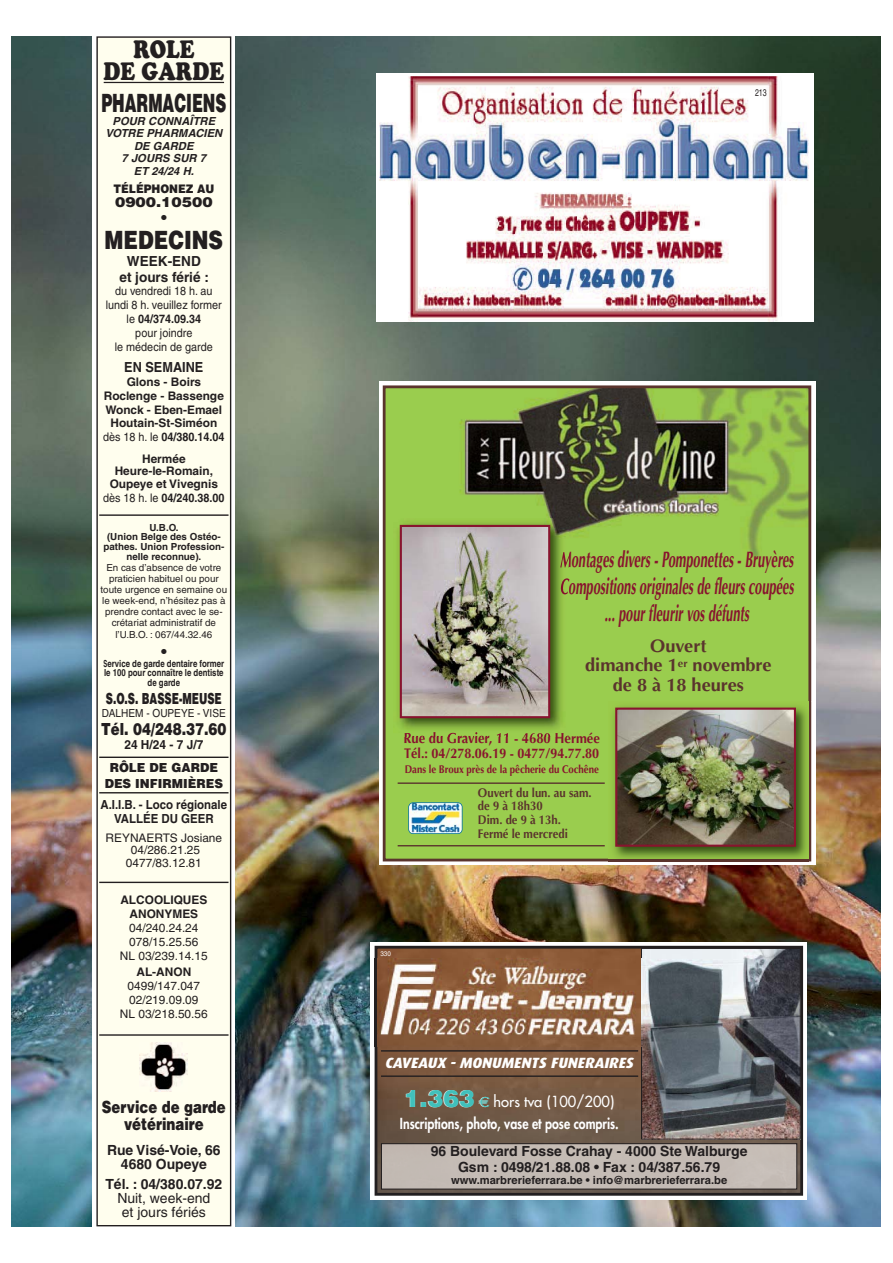
<style>
.page{position:relative;width:893px;height:1263px;background:#fff}
.page>*{position:absolute;margin:0;border:0;box-sizing:border-box;transform-origin:0 0}
.t1{font:900 25.2px "Helvetica";color:#231f20;scale:.6 1}
.t2{font:900 25.2px "Helvetica";color:#231f20;scale:.8 1}
.t3{font:25.05px/22.2px "Cooper Black Std";color:#231f20;text-align:center;scale:.81 1}
.t4{font:italic 700 22.35px/26.5px "Optima";letter-spacing:.005em;color:#88142e;text-align:center;scale:.57 1}
.t5{font:700 18.15px/19.6px "Optima";color:#5a342d;text-align:center}
.t6{font:900 16.8px/16.8px "Helvetica";color:#231f20;text-align:center;scale:.8 1}
.t7{font:900 16.65px "Helvetica";color:#231f20;scale:.81 1}
.t8{font:900 15.3px "Helvetica";color:#231f20;scale:.65 1}
.t9{font:900 15.3px "Helvetica";color:#231f20}
.t10{font:800 14.85px/22.4px "Futura";color:#fff;scale:.83 1}
.t11{font:italic 800 14.85px "Dax";color:#fff}
.t12{font:700 13.95px/15.5px "Helvetica";color:#231f20;text-align:center}
.t13{font:700 13.95px/15.5px "Optima";color:#88142e;scale:.93 1}
.t14{font:13.95px/14px "Helvetica";color:#231f20;text-align:center}
.t15{font:900 13.95px "Helvetica";color:#231f20;scale:1.11 1}
.t16{font:700 13.95px "Helvetica";color:#231f20;scale:.92 1}
.t17{font:700 12.6px/12.6px "Optima";color:#5a342d;scale:.9 1}
.t18{font:700 12.45px/14px "Helvetica";color:#231f20;text-align:center;scale:.92 1}
.t19{font:900 12.45px/15.5px "Helvetica";color:#231f20;text-align:center;scale:.96 1}
.t20{font:700 12.45px "Helvetica";color:#231f20;scale:.96 1}
.t21{font:700 11.85px/13.8px "Helvetica";color:#231f20;text-align:center}
.t22{font:11.85px/14px "Helvetica";color:#231f20;text-align:center}
.t23{font:11.85px/14px "Helvetica";color:#231f20;text-align:center;scale:.92 1}
.t24{font:700 11.85px "Helvetica";color:#231f20;scale:.92 1}
.t25{font:900 11.85px "Helvetica";color:#231f20;scale:.91 1}
.t26{font:700 11.25px "Helvetica";color:#231f20}
.t27{font:700 11.25px "Optima";color:#88142e;scale:.86 1}
.t28{font:italic 700 11.1px/12.6px "Helvetica";letter-spacing:.005em;color:#231f20;text-align:center}
.t29{font:11.1px "Helvetica";color:#231f20;scale:.91 1}
.t30{font:9.75px/11.1px "Helvetica";color:#231f20;text-align:center}
.t31{font:700 9.75px/9.8px "Helvetica";color:#231f20;text-align:center}
.t32{font:700 9.75px/9.8px "Helvetica";color:#231f20;text-align:center;scale:.6 1}
.t33{font:9.75px "Helvetica";color:#231f20;scale:.72 1}
.t34{font:6.75px "Helvetica";color:#fff;scale:.94 1}
.s1{font-weight:700}
.s2{font-weight:400}
.s3{font-family:"Helvetica";font-weight:900;font-size:23.85px}
.s4{font-family:"Euro Sans";font-weight:400}
</style>
<div class="page">
<img style="left:12px;top:36px;width:868px;height:1190px">
<svg style="left:379px;top:381px;width:436px;height:484px"></svg>
<img style="left:387px;top:389px;width:420px;height:468px">
<div style="left:383px;top:385px;width:428px;height:476px;border:3px solid #5a342d"></div>
<hr style="left:398px;top:845px;width:207px;height:1px;background:#5a342d">
<hr style="left:398px;top:782px;width:207px;height:2px;background:#5a342d">
<img style="left:409px;top:803px;width:53px;height:30px;border-radius:4px">
<div style="left:408px;top:802px;width:54px;height:32px;border:1px solid #006eb4;border-radius:5px"></div>
<img style="left:393px;top:518px;width:175px;height:219px">
<img style="left:405px;top:732px;width:67px;height:5px">
<img style="left:560px;top:552px;width:8px;height:17px">
<img style="left:560px;top:577px;width:8px;height:19px">
<img style="left:403px;top:528px;width:144px;height:187px">
<div style="left:400px;top:525px;width:150px;height:193px;border:2px solid #88142e"></div>
<img style="left:609px;top:701px;width:205px;height:164px">
<img style="left:618px;top:711px;width:175px;height:133px">
<div style="left:615px;top:708px;width:181px;height:139px;border:2px solid #88142e"></div>
<div style="left:377px;top:73px;width:437px;height:248px;background:#fff"></div>
<img style="left:380px;top:77px;width:428px;height:245px">
<div style="left:92px;top:36px;width:143px;height:1190px;background:linear-gradient(to bottom,#fff,#fff)"></div>
<div style="left:97px;top:37px;width:134px;height:1189px;background:#fffeee"></div>
<div style="left:96px;top:36px;width:135px;height:1190px;border:1px solid #231f20"></div>
<hr style="left:104px;top:82px;width:120px;height:1px;background:#231f20">
<hr style="left:99px;top:514px;width:129px;height:2px;background:#231f20">
<hr style="left:99px;top:757px;width:129px;height:1px;background:#231f20">
<hr style="left:99px;top:792px;width:129px;height:1px;background:#231f20">
<hr style="left:99px;top:882px;width:129px;height:1px;background:#231f20">
<hr style="left:99px;top:1034px;width:129px;height:2px;background:#231f20">
<img style="left:139px;top:1043px;width:49px;height:49px">
<div style="left:371px;top:942px;width:436px;height:258px;background:linear-gradient(to bottom,#f9f8f8,#f9f9f9)"></div>
<img style="left:379px;top:950px;width:420px;height:242px">
<div style="left:375px;top:946px;width:428px;height:250px;border:3px solid #231f20"></div>
<img style="left:643px;top:950px;width:155px;height:187px">
<div style="left:641px;top:948px;width:159px;height:191px;border:1px solid #231f20"></div>
<div style="left:383px;top:1145px;width:412px;height:42px;background:#c4bbb4"></div>
<div style="left:381px;top:1143px;width:416px;height:46px;border:1px solid #231f20"></div>
<hr style="left:381px;top:1050px;width:257px;height:2px;background:#231f20">
<hr style="left:381px;top:1075px;width:257px;height:2px;background:#231f20">
<img style="left:375px;top:958px;width:268px;height:89px">
<h2 class="t3" style="left:104px;top:38px;width:150px">ROLE<br>DE GARDE</h2>
<h1 class="t1" style="left:101px;top:94px;width:210px">PHARMACIENS</h1>
<p class="t28" style="left:105px;top:115px;width:118px">POUR CONNAÎTRE<br>VOTRE PHARMACIEN<br>DE GARDE<br>7 JOURS SUR 7<br>ET 24/24 H.</p>
<p class="t25" style="left:113px;top:184px;width:113px">TÉLÉPHONEZ AU</p>
<h3 class="t15" style="left:115px;top:197px;width:89px">0900.10500</h3>
<h3 class="t9" style="left:160px;top:212px;width:9px">•</h3>
<h1 class="t2" style="left:105px;top:231px;width:150px">MEDECINS</h1>
<h3 class="t12" style="left:119px;top:255px;width:91px">WEEK-END et jours férié :</h3>
<p class="t23" style="left:106px;top:285px;width:128px">du vendredi 18 h. au lundi 8 h. veuillez former le <span class="s1">04/374.09.34<br></span>pour joindre<br>le médecin de garde</p>
<h3 class="t16" style="left:124px;top:362px;width:88px">EN SEMAINE</h3>
<p class="t21" style="left:103px;top:376px;width:123px">Glons - Boirs<br>Roclenge - Bassenge<br>Wonck - Eben-Emael<br>Houtain-St-Siméon <span class="s2">dès 18 h. le</span> 04/380.14.04</p>
<p class="t21" style="left:110px;top:454px;width:110px;line-height:12.1px">Hermée<br>Heure-le-Romain,<br>Oupeye et Vivegnis</p>
<p class="t24" style="left:103px;top:494px;width:133px"><span class="s2">dès 18 h. le</span> 04/240.38.00</p>
<p class="t31" style="left:103px;top:523px;width:122px">U.B.O.<br>(Union Belge des Ostéo&shy;pathes. Union Profession&shy;nelle reconnue).</p>
<p class="t30" style="left:101px;top:563px;width:128px">En cas d’absence de votre praticien habituel ou pour toute urgence en semaine ou le week-end, n’hésitez pas à prendre contact avec le se&shy;crétariat administratif de l’U.B.O. : 067/44.32.46</p>
<h3 class="t9" style="left:160px;top:646px;width:9px">•</h3>
<p class="t32" style="left:104px;top:659px;width:202px">Service de garde dentaire former le 100 pour connaître le dentiste de garde</p>
<h3 class="t8" style="left:106px;top:693px;width:180px">S.O.S. BASSE-MEUSE</h3>
<p class="t29" style="left:102px;top:709px;width:138px">DALHEM - OUPEYE - VISE</p>
<h3 class="t7" style="left:101px;top:723px;width:156px">Tél. 04/248.37.60</h3>
<p class="t20" style="left:124px;top:740px;width:84px">24 H/24 - 7 J/7</p>
<p class="t19" style="left:105px;top:761px;width:125px">RÔLE DE GARDE<br>DES INFIRMIÈRES</p>
<p class="t18" style="left:100px;top:799px;width:139px">A.I.I.B. - Loco régionale<br>VALLÉE DU GEER</p>
<p class="t22" style="left:106px;top:832px;width:118px;line-height:12.5px">REYNAERTS Josiane<br>04/286.21.25<br>0477/83.12.81</p>
<p class="t21" style="left:120px;top:894px;width:89px">ALCOOLIQUES<br>ANONYMES</p>
<p class="t22" style="left:120px;top:922px;width:89px">04/240.24.24<br>078/15.25.56<br>NL 03/239.14.15</p>
<p class="t21" style="left:136px;top:966px;width:56px">AL-ANON</p>
<p class="t22" style="left:120px;top:980px;width:89px">0499/147.047<br>02/219.09.09<br>NL 03/218.50.56</p>
<h3 class="t6" style="left:102px;top:1100px;width:156px">Service de garde vétérinaire</h3>
<h3 class="t12" style="left:107px;top:1145px;width:115px;line-height:14px">Rue Visé-Voie, 66<br>4680 Oupeye</h3>
<h3 class="t12" style="left:105px;top:1178px;width:118px">Tél. : 04/380.07.92</h3>
<h3 class="t14" style="left:117px;top:1192px;width:95px">Nuit, week-end et jours fériés</h3>
<p class="t33" style="left:755px;top:89px;width:18px">213</p>
<h3 class="t4" style="left:560px;top:549px;width:412px">Montages divers - Pomponettes - Bruyères<br>Compositions originales de fleurs coupées ... pour fleurir vos défunts</h3>
<h3 class="t5" style="left:585px;top:638px;width:188px">Ouvert<br>dimanche 1<sup>er</sup> novembre de 8 à 18 heures</h3>
<h3 class="t13" style="left:404px;top:732px;width:213px">Rue du Gravier, 11 - 4680 Hermée<br>Tél.: 04/278.06.19 - 0477/94.77.80</h3>
<p class="t27" style="left:405px;top:765px;width:227px">Dans le Broux près de la pêcherie du Cochêne</p>
<p class="t17" style="left:478px;top:788px;width:128px">Ouvert du lun. au sam. de 9 à 18h30</p>
<p class="t17" style="left:478px;top:814px;width:101px;line-height:14px">Dim. de 9 à 13h.<br>Fermé le mercredi</p>
<p class="t34" style="left:380px;top:951px;width:13px">330</p>
<h3 class="t11" style="left:385px;top:1056px;width:250px">CAVEAUX - MONUMENTS FUNERAIRES</h3>
<h3 class="t10" style="left:400px;top:1091px;width:265px"><span class="s3">1.363</span> <span class="s4">€</span> <span class="s2">hors tva (100/200)<br></span>Inscriptions, photo, vase et pose compris.</h3>
<h3 class="t12" style="left:431px;top:1145px;width:318px">96 Boulevard Fosse Crahay - 4000 Ste Walburge<br>Gsm : 0498/21.88.08 • Fax : 04/387.56.79</h3>
<p class="t26" style="left:451px;top:1176px;width:278px">www.marbrerieferrara.be • info@marbrerieferrara.be</p>
</div>
